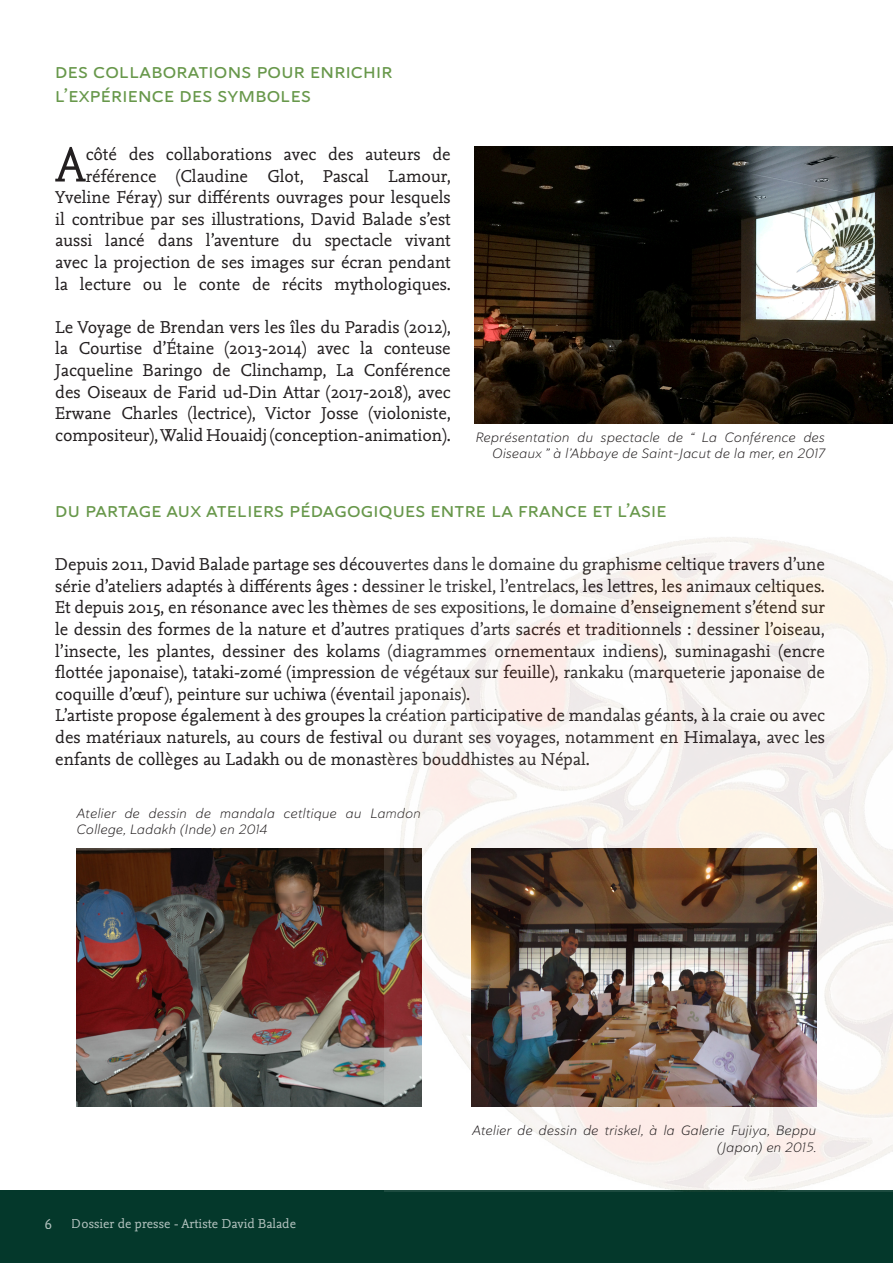
<style>
.page{position:relative;width:893px;height:1263px;background:#fff}
.page>*{position:absolute;margin:0;border:0;box-sizing:border-box;transform-origin:0 0}
.corps{font:50.85px "Nexus Mix Pro";color:#231f20}
.légende{font:500 expanded 19.5px/23.4px "Haboro Soft";color:#68984b}
.corps-2{font:18px/21.6px "Nexus Mix Pro";color:#231f20;text-align:justify}
.t1{font:15px "Nexus Mix Pro";color:#fff}
.légende-2{font:italic 300 expanded 13.5px/16.2px "Haboro Soft";color:#231f20;text-align:right}
.t2{font:13.5px "Nexus Mix Pro";color:#fff}
</style>
<div class="page">
<div style="left:0;top:1191px;width:893px;height:72px;background:#04382b"></div>
<img style="left:474px;top:147px;width:419px;height:276px">
<img style="left:77px;top:848px;width:307px;height:258px">
<img style="left:384px;top:537px;width:509px;height:655px">
<p class="légende" style="left:55px;top:60px;width:339px">Des collaborations pour enrichir l’expérience des symboles</p>
<p class="corps-2" style="left:55px;top:142px;width:397px;text-align:right">côté des collaborations avec des auteurs de référence (Claudine Glot, Pascal Lamour, Yveline Féray) sur différents ouvrages pour lesquels il contribue par ses illustrations, David Balade s’est aussi lancé dans l’aventure du spectacle vivant avec la projection de ses images sur écran pendant la lecture ou le conte de récits mythologiques.</p>
<p class="corps-2" style="left:55px;top:315px;width:397px">Le Voyage de Brendan vers les îles du Paradis (2012), la Courtise d’Étaine (2013-2014) avec la conteuse Jacqueline Baringo de Clinchamp, La Conférence des Oiseaux de Farid ud-Din Attar (2017-2018), avec Erwane Charles (lectrice), Victor Josse (violoniste, compositeur), Walid Houaidj (conception-animation).</p>
<p class="corps" style="left:55px;top:127px;width:32px">A</p>
<p class="légende-2" style="left:475px;top:429px;width:351px">Représentation du spectacle de “ La Conférence des<br>Oiseaux ” à l’Abbaye de Saint-Jacut de la mer, en 2017</p>
<p class="légende" style="left:55px;top:498px;width:613px">Du partage aux atel iers pédagogiques entre la France et l’asie</p>
<p class="corps-2" style="left:55px;top:552px;width:771px">Depuis 2011, David Balade partage ses découvertes dans le domaine du graphisme celtique travers d’une série d’ateliers adaptés à différents âges : dessiner le triskel, l’entrelacs, les lettres, les animaux celtiques.<br>Et depuis 2015, en résonance avec les thèmes de ses expositions, le domaine d’enseignement s’étend sur le dessin des formes de la nature et d’autres pratiques d’arts sacrés et traditionnels : dessiner l’oiseau, l’insecte, les plantes, dessiner des kolams (diagrammes ornementaux indiens), suminagashi (encre flottée japonaise), tataki-zomé (impression de végétaux sur feuille), rankaku (marqueterie japonaise de coquille d’œuf ), peinture sur uchiwa (éventail japonais).</p>
<p class="corps-2" style="left:55px;top:704px;width:771px">L’artiste propose également à des groupes la création participative de mandalas géants, à la craie ou avec des matériaux naturels, au cours de festival ou durant ses voyages, notamment en Himalaya, avec les enfants de collèges au Ladakh ou de monastères bouddhistes au Népal.</p>
<p class="légende-2" style="left:77px;top:805px;width:346px;text-align:left">Atelier de dessin de mandala cetltique au Lamdon<br>College, Ladakh (Inde) en 2014</p>
<p class="t1" style="left:45px;top:1212px;width:9px">6</p>
<p class="t2" style="left:72px;top:1213px;width:226px">Dossier de presse - Artiste David Balade</p>
<p class="légende-2" style="left:472px;top:1122px;width:346px">Atelier de dessin de triskel, à la Galerie Fujiya, Beppu (Japon) en 2015.</p>
</div>
